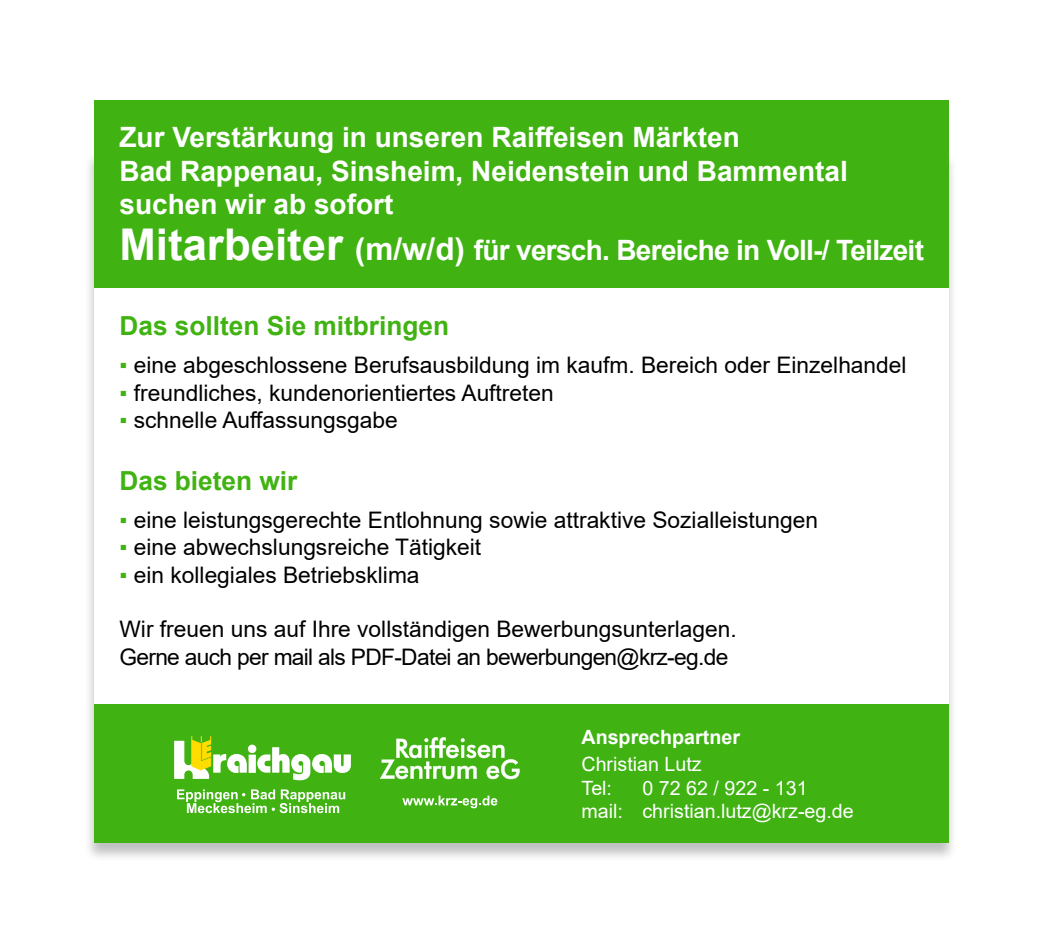
<style>
.page{position:relative;width:1042px;height:943px;background:#fff}
.page>*{position:absolute;margin:0;border:0;box-sizing:border-box;transform-origin:0 0}
.t1{font:700 28px/33.6px "Arial";color:#fff}
.t2{font:700 28px "Arial";letter-spacing:-.025em;color:#fff}
.t3{font:700 26.25px "Arial";color:#40b312}
.t4{font:22.75px/27.3px "Arial";color:#000}
.t5{font:19.6px/23.6px "Arial";color:#fff}
.t6{font:700 19.6px "Arial";color:#fff}
.s1{font-size:43.75px}
.s2{font-size:31.5px}
.s3{color:#40b312}
</style>
<div class="page">
<div style="left:84px;top:152px;width:874px;height:710px;background:#000;opacity:.25"></div>
<div style="left:94px;top:151px;width:854px;height:691px;background:#fff"></div>
<div style="left:94px;top:100px;width:854px;height:187px;background:#40b312"></div>
<div style="left:94px;top:704px;width:854px;height:138px;background:#40b312"></div>
<svg style="left:177px;top:789px;width:168px;height:24px"></svg>
<svg style="left:380px;top:737px;width:139px;height:42px"></svg>
<svg style="left:174px;top:736px;width:177px;height:44px"></svg>
<svg style="left:402px;top:795px;width:95px;height:13px"></svg>
<p class="t1" style="left:119px;top:121px;width:730px">Zur Verstärkung in unseren Raiffeisen Märkten<br>Bad Rappenau, Sinsheim, Neidenstein und Bammental suchen wir ab sofort</p>
<p class="t2" style="left:119px;top:230px;width:806px"><span class="s1">Mitarbeiter</span> <span class="s2">(m/w/d)</span> für versch. Bereiche in Voll-/ Teilzeit</p>
<p class="t3" style="left:119px;top:307px;width:331px">Das sollten Sie mitbringen</p>
<p class="t4" style="left:119px;top:351px;width:788px"><span class="s3">▪</span> eine abgeschlossene Berufsausbildung im kaufm. Bereich oder Einzelhandel</p>
<p class="t4" style="left:119px;top:379px;width:436px"><span class="s3">▪</span> freundliches, kundenorientiertes Auftreten</p>
<p class="t4" style="left:119px;top:406px;width:280px"><span class="s3">▪</span> schnelle Auffassungsgabe</p>
<p class="t3" style="left:119px;top:462px;width:179px">Das bieten wir</p>
<p class="t4" style="left:119px;top:506px;width:700px"><span class="s3">▪</span> eine leistungsgerechte Entlohnung sowie attraktive Sozialleistungen</p>
<p class="t4" style="left:119px;top:533px;width:363px"><span class="s3">▪</span> eine abwechslungsreiche Tätigkeit</p>
<p class="t4" style="left:119px;top:561px;width:302px"><span class="s3">▪</span> ein kollegiales Betriebsklima</p>
<p class="t4" style="left:119px;top:615px;width:619px">Wir freuen uns auf Ihre vollständigen Bewerbungsunterlagen.<br>Gerne auch per mail als PDF-Datei an bewerbungen@krz-eg.de</p>
<p class="t6" style="left:581px;top:722px;width:160px">Ansprechpartner</p>
<p class="t5" style="left:581px;top:752px;width:122px">Christian Lutz<br>Tel:</p>
<p class="t5" style="left:581px;top:775px;width:274px;text-indent:61px">0 72 62 / 922 - 131 mail: christian.lutz@krz-eg.de</p>
</div>
